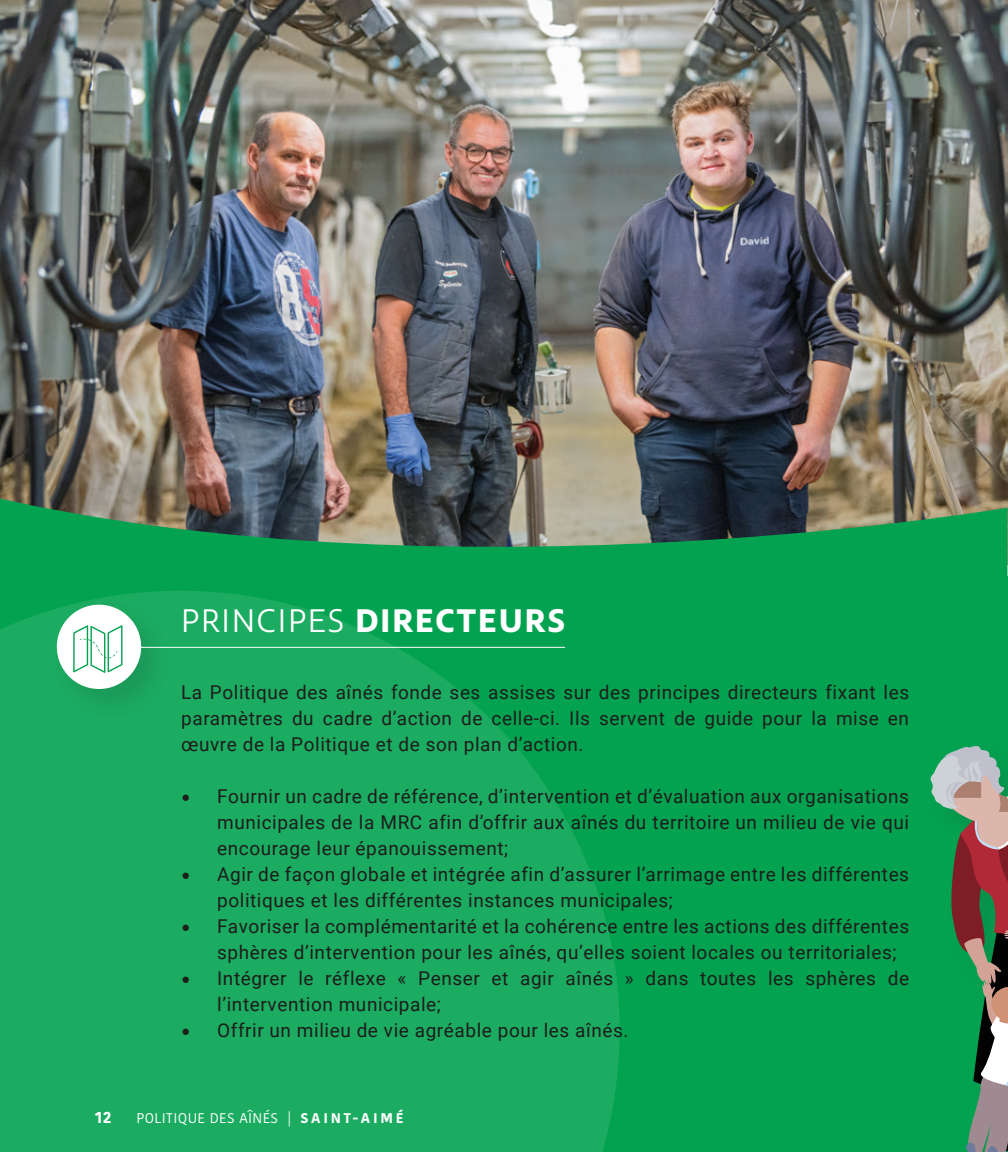
<style>
.page{position:relative;width:1008px;height:1152px;background:#fff}
.page>*{position:absolute;margin:0;border:0;box-sizing:border-box;transform-origin:0 0}
.t1{font:700 34px "Bonnie";letter-spacing:.05em;color:#fff}
.t2{font:19px/26px "Roboto";letter-spacing:.03em;color:#1d1d1b}
.t3{font:700 16px "Kohinoor Devanagari";color:#fff}
.t4{font:14px "Kohinoor Devanagari";letter-spacing:.03em;color:#fff}
.s1{font-weight:300}
.s2{font-family:"Minion Pro";font-size:24px}
.s3{font-weight:700}
</style>
<div class="page">
<img style="left:0;top:0;width:1008px;height:451px">
<img style="left:0;top:451px;width:1008px;height:125px">
<div style="left:0;top:576px;width:1008px;height:576px;background:#03a250"></div>
<svg style="left:0;top:591px;width:620px;height:561px;background:#17a95e"></svg>
<div style="left:50px;top:598px;width:124px;height:124px;background:#1d1d1b;opacity:.13"></div>
<div style="left:57px;top:605px;width:84px;height:84px;background:#fff;border-radius:50%"></div>
<svg style="left:73px;top:625px;width:49px;height:48px"></svg>
<svg style="left:930px;top:746px;width:78px;height:406px"></svg>
<hr style="left:130px;top:647px;width:435px;height:1px;background:#fff">
<p class="t1" style="left:181px;top:597px;width:385px"><span class="s1">PRINCIPES</span> DIRECTEURS</p>
<p class="t2" style="left:181px;top:678px;width:729px;text-align:justify">La Politique des aînés fonde ses assises sur des principes directeurs fixant les paramètres du cadre d’action de celle-ci. Ils servent de guide pour la mise en œuvre de la Politique et de son plan d’action.</p>
<p class="t2" style="left:217px;top:782px;width:693px;text-align:justify;text-indent:-36px"><span class="s2">•</span> Fournir un cadre de référence, d’intervention et d’évaluation aux organisations municipales de la MRC afin d’offrir aux aînés du territoire un milieu de vie qui encourage leur épanouissement;</p>
<p class="t2" style="left:217px;top:860px;width:693px;text-indent:-36px"><span class="s2">•</span> Agir de façon globale et intégrée afin d’assurer l’arrimage entre les différentes politiques et les différentes instances municipales;</p>
<p class="t2" style="left:217px;top:912px;width:693px;text-indent:-36px"><span class="s2">•</span> Favoriser la complémentarité et la cohérence entre les actions des différentes sphères d’intervention pour les aînés, qu’elles soient locales ou territoriales;</p>
<p class="t2" style="left:217px;top:964px;width:693px;text-indent:-36px"><span class="s2">•</span> Intégrer le réflexe « Penser et agir aînés » dans toutes les sphères de l’intervention municipale;</p>
<p class="t2" style="left:181px;top:1016px;width:449px"><span class="s2">•</span> Offrir un milieu de vie agréable pour les aînés.</p>
<p class="t3" style="left:95px;top:1103px;width:18px">12</p>
<p class="t4" style="left:137px;top:1110px;width:269px">POLITIQUE DES AÎNÉS | <span class="s3">S A I N T- A I M É</span></p>
</div>
